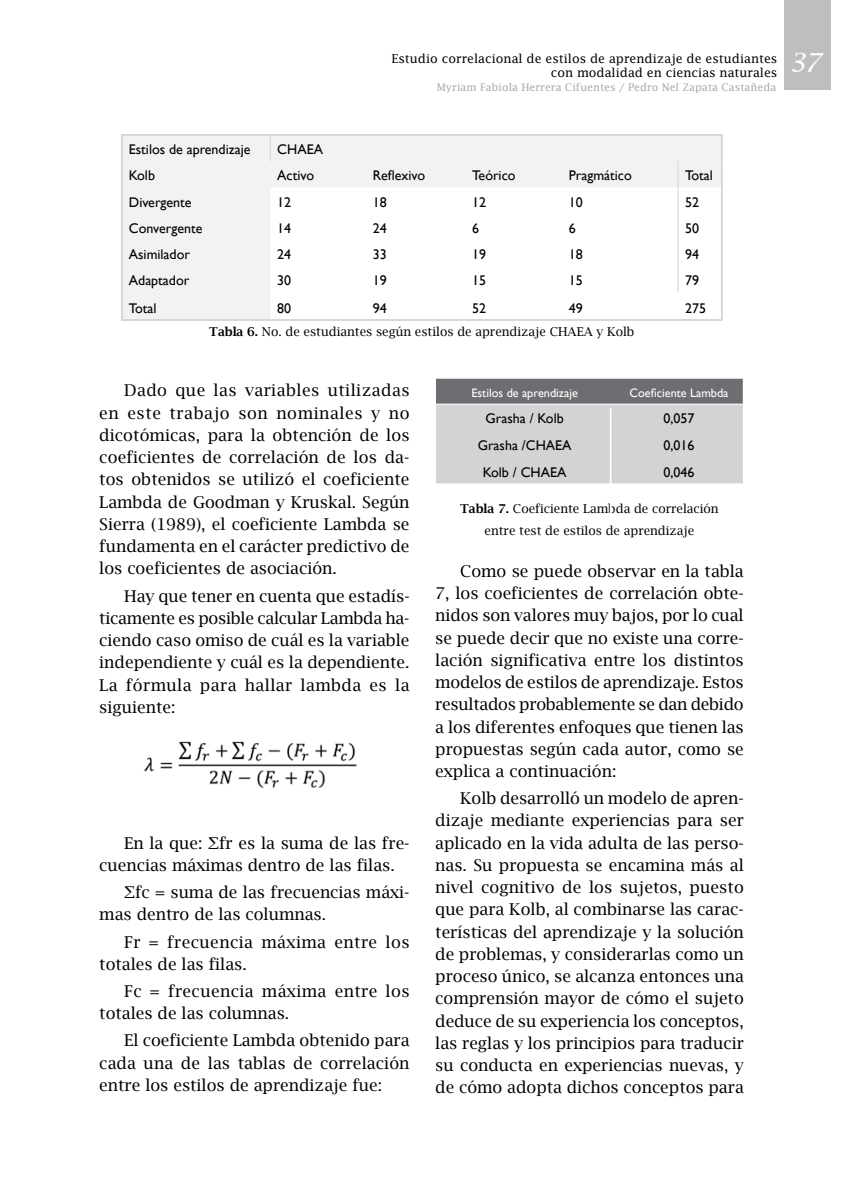
<style>
.page{position:relative;width:844px;height:1191px;background:#fff}
.page>*{position:absolute;margin:0;border:0;box-sizing:border-box;transform-origin:0 0}
.t1{font:italic 28px "Lucida Calligraphy";color:#fff}
.t2{font:16.28px/22.2px "Lucida Bright";color:#000;text-align:justify}
.t3{font:16.28px/22.2px "Lucida Bright";letter-spacing:.025em;color:#000}
.t4{font:14px "Gill Sans";color:#000}
.t5{font:12.25px/22.2px "Lucida Bright";color:#000;text-align:center}
.t6{font:12.25px "Lucida Fax";color:#000}
.t7{font:12.25px "Gill Sans";color:#fff}
.t8{font:10.5px "Lucida Fax";color:#a7a9ac}
.s1{font-weight:600}
</style>
<div class="page">
<div style="left:784px;top:0;width:46px;height:90px;background:#bcbec0"></div>
<svg style="left:123px;top:136px;width:597px;height:183px"></svg>
<hr style="left:121px;top:136px;width:2px;height:25px;background:#d1d3d4">
<hr style="left:121px;top:134px;width:149px;height:2px;background:#d1d3d4">
<svg style="left:270px;top:136px;width:1px;height:25px"></svg>
<hr style="left:270px;top:134px;width:95px;height:2px;background:#d1d3d4">
<hr style="left:365px;top:134px;width:100px;height:2px;background:#d1d3d4">
<hr style="left:465px;top:134px;width:96px;height:2px;background:#d1d3d4">
<hr style="left:561px;top:134px;width:117px;height:2px;background:#d1d3d4">
<hr style="left:720px;top:136px;width:2px;height:25px;background:#d1d3d4">
<hr style="left:678px;top:134px;width:44px;height:2px;background:#d1d3d4">
<hr style="left:121px;top:161px;width:2px;height:26px;background:#d1d3d4">
<hr style="left:720px;top:161px;width:2px;height:26px;background:#d1d3d4">
<hr style="left:121px;top:187px;width:2px;height:27px;background:#d1d3d4">
<hr style="left:720px;top:187px;width:2px;height:27px;background:#d1d3d4">
<hr style="left:121px;top:214px;width:2px;height:26px;background:#d1d3d4">
<hr style="left:720px;top:214px;width:2px;height:26px;background:#d1d3d4">
<hr style="left:121px;top:240px;width:2px;height:26px;background:#d1d3d4">
<hr style="left:720px;top:240px;width:2px;height:26px;background:#d1d3d4">
<hr style="left:121px;top:266px;width:2px;height:26px;background:#d1d3d4">
<svg style="left:677px;top:161px;width:1px;height:131px"></svg>
<hr style="left:720px;top:266px;width:2px;height:26px;background:#d1d3d4">
<hr style="left:121px;top:292px;width:2px;height:27px;background:#d1d3d4">
<hr style="left:121px;top:319px;width:149px;height:2px;background:#d1d3d4">
<hr style="left:270px;top:319px;width:95px;height:2px;background:#d1d3d4">
<hr style="left:365px;top:319px;width:100px;height:2px;background:#d1d3d4">
<hr style="left:465px;top:319px;width:96px;height:2px;background:#d1d3d4">
<hr style="left:561px;top:319px;width:117px;height:2px;background:#d1d3d4">
<hr style="left:720px;top:292px;width:2px;height:27px;background:#d1d3d4">
<hr style="left:678px;top:319px;width:44px;height:2px;background:#d1d3d4">
<svg style="left:436px;top:379px;width:306px;height:104px;background:#b9babc"></svg>
<hr style="left:436px;top:404px;width:178px;height:1px;background:#fff">
<hr style="left:614px;top:404px;width:128px;height:1px;background:#fff">
<img style="left:144px;top:741px;width:213px;height:47px">
<hr style="left:609px;top:408px;width:2px;height:109px;background:#fff">
<p class="t6" style="left:391px;top:51px;width:387px">Estudio correlacional de estilos de aprendizaje de estudiantes</p>
<h1 class="t1" style="left:791px;top:42px;width:32px">37</h1>
<p class="t6" style="left:550px;top:65px;width:228px">con modalidad en ciencias naturales</p>
<p class="t8" style="left:436px;top:81px;width:341px">Myriam Fabiola Herrera Cifuentes / Pedro Nel Zapata Castañeda</p>
<p class="t4" style="left:129px;top:141px;width:123px">Estilos de aprendizaje</p>
<p class="t4" style="left:277px;top:141px;width:47px">CHAEA</p>
<p class="t4" style="left:129px;top:167px;width:28px">Kolb</p>
<p class="t4" style="left:277px;top:167px;width:38px">Activo</p>
<p class="t4" style="left:372px;top:167px;width:54px">Reflexivo</p>
<p class="t4" style="left:472px;top:167px;width:45px">Teórico</p>
<p class="t4" style="left:568px;top:167px;width:64px">Pragmático</p>
<p class="t4" style="left:685px;top:167px;width:29px">Total</p>
<p class="t4" style="left:129px;top:194px;width:64px">Divergente</p>
<p class="t4" style="left:277px;top:194px;width:15px">12</p>
<p class="t4" style="left:372px;top:194px;width:15px">18</p>
<p class="t4" style="left:472px;top:194px;width:15px">12</p>
<p class="t4" style="left:568px;top:194px;width:15px">10</p>
<p class="t4" style="left:685px;top:194px;width:15px">52</p>
<p class="t4" style="left:129px;top:220px;width:75px">Convergente</p>
<p class="t4" style="left:277px;top:220px;width:15px">14</p>
<p class="t4" style="left:372px;top:220px;width:15px">24</p>
<p class="t4" style="left:472px;top:220px;width:8px">6</p>
<p class="t4" style="left:568px;top:220px;width:8px">6</p>
<p class="t4" style="left:685px;top:220px;width:15px">50</p>
<p class="t4" style="left:129px;top:246px;width:63px">Asimilador</p>
<p class="t4" style="left:277px;top:246px;width:15px">24</p>
<p class="t4" style="left:372px;top:246px;width:15px">33</p>
<p class="t4" style="left:472px;top:246px;width:15px">19</p>
<p class="t4" style="left:568px;top:246px;width:15px">18</p>
<p class="t4" style="left:685px;top:246px;width:15px">94</p>
<p class="t4" style="left:129px;top:272px;width:62px">Adaptador</p>
<p class="t4" style="left:277px;top:272px;width:15px">30</p>
<p class="t4" style="left:372px;top:272px;width:15px">19</p>
<p class="t4" style="left:472px;top:272px;width:15px">15</p>
<p class="t4" style="left:568px;top:272px;width:15px">15</p>
<p class="t4" style="left:685px;top:272px;width:15px">79</p>
<p class="t4" style="left:129px;top:300px;width:29px">Total</p>
<p class="t4" style="left:277px;top:300px;width:15px">80</p>
<p class="t4" style="left:372px;top:300px;width:15px">94</p>
<p class="t4" style="left:472px;top:300px;width:15px">52</p>
<p class="t4" style="left:568px;top:300px;width:15px">49</p>
<p class="t4" style="left:685px;top:300px;width:22px">275</p>
<p class="t5" style="left:209px;top:320px;width:426px"><span class="s1">Tabla 6.</span> No. de estudiantes según estilos de aprendizaje CHAEA y Kolb</p>
<p class="t2" style="left:99px;top:379px;width:312px;text-indent:25px">Dado que las variables utilizadas en este trabajo son nominales y no dicotómicas, para la obtención de los coeficientes de correlación de los da&shy;tos obtenidos se utilizó el coeficiente Lambda de Goodman y Kruskal. Según Sierra (1989), el coeficiente Lambda se fundamenta en el carácter predictivo de los coeficientes de asociación.</p>
<p class="t2" style="left:99px;top:584px;width:312px;text-indent:25px">Hay que tener en cuenta que estadís&shy;ticamente es posible calcular Lambda ha&shy;ciendo caso omiso de cuál es la variable independiente y cuál es la dependiente.<br>La fórmula para hallar lambda es la siguiente:</p>
<p class="t2" style="left:99px;top:832px;width:312px;text-indent:25px">En la que: ∑fr es la suma de las fre&shy;cuencias máximas dentro de las filas.</p>
<p class="t2" style="left:99px;top:881px;width:312px;text-indent:25px">∑fc = suma de las frecuencias máxi&shy;mas dentro de las columnas.</p>
<p class="t3" style="left:99px;top:930px;width:312px;text-indent:25px">Fr = frecuencia máxima entre los totales de las filas.</p>
<p class="t3" style="left:99px;top:980px;width:312px;text-indent:25px">Fc = frecuencia máxima entre los totales de las columnas.</p>
<p class="t2" style="left:99px;top:1029px;width:312px;text-indent:25px">El coeficiente Lambda obtenido para cada una de las tablas de correlación entre los estilos de aprendizaje fue:</p>
<p class="t7" style="left:471px;top:386px;width:108px">Estilos de aprendizaje</p>
<p class="t7" style="left:629px;top:386px;width:101px">Coeficiente Lambda</p>
<p class="t4" style="left:485px;top:410px;width:80px">Grasha / Kolb</p>
<p class="t4" style="left:663px;top:410px;width:33px">0,057</p>
<p class="t4" style="left:477px;top:437px;width:95px">Grasha /CHAEA</p>
<p class="t4" style="left:663px;top:437px;width:33px">0,016</p>
<p class="t4" style="left:482px;top:464px;width:85px">Kolb / CHAEA</p>
<p class="t4" style="left:663px;top:464px;width:33px">0,046</p>
<p class="t5" style="left:460px;top:497px;width:260px"><span class="s1">Tabla 7.</span> Coeficiente Lambda de correlación entre test de estilos de aprendizaje</p>
<p class="t2" style="left:435px;top:560px;width:310px;text-indent:25px">Como se puede observar en la tabla 7, los coeficientes de correlación obte&shy;nidos son valores muy bajos, por lo cual se puede decir que no existe una corre&shy;lación significativa entre los distintos modelos de estilos de aprendizaje. Estos resultados probablemente se dan debido a los diferentes enfoques que tienen las propuestas según cada autor, como se explica a continuación:</p>
<p class="t2" style="left:435px;top:787px;width:310px;text-indent:25px">Kolb desarrolló un modelo de apren&shy;dizaje mediante experiencias para ser aplicado en la vida adulta de las perso&shy;nas. Su propuesta se encamina más al nivel cognitivo de los sujetos, puesto que para Kolb, al combinarse las carac&shy;terísticas del aprendizaje y la solución de problemas, y considerarlas como un proceso único, se alcanza entonces una comprensión mayor de cómo el sujeto deduce de su experiencia los conceptos, las reglas y los principios para traducir su conducta en experiencias nuevas, y de cómo adopta dichos conceptos para</p>
</div>
